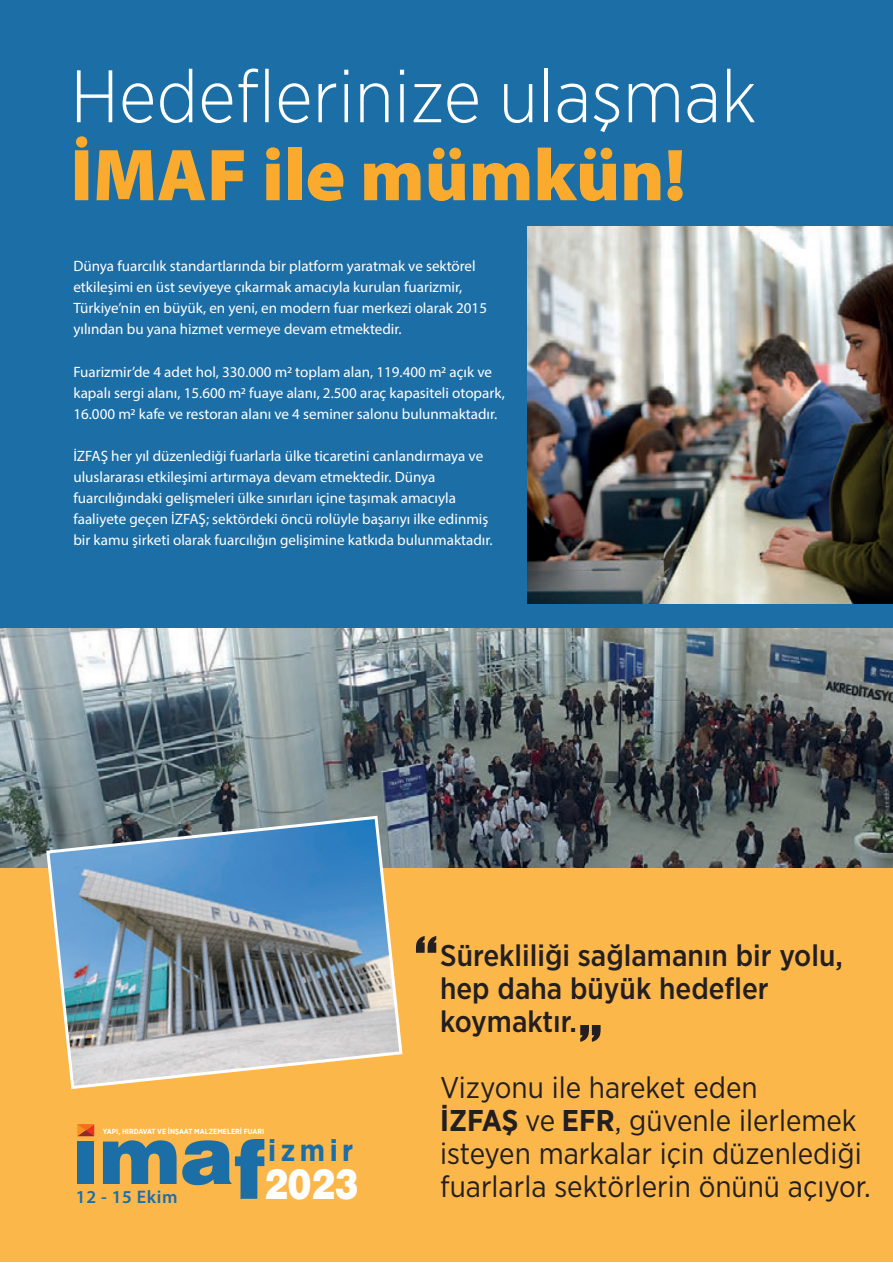
<style>
.page{position:relative;width:893px;height:1263px;background:#fff}
.page>*{position:absolute;margin:0;border:0;box-sizing:border-box;transform-origin:0 0}
.t1{font:300 74.1px "Gotham Narrow";color:#fff}
.t2{font:900 74.1px "Myriad Pro";color:#faab2d}
.t3{font:900 42px "Helvetica";color:#fff;scale:.84 1}
.t4{font:700 30.3px "Gotham Narrow";letter-spacing:.15em;color:#1c6ea6}
.t5{font:30px/33px "Gotham Narrow";color:#231f20}
.t6{font:500 30px/33px "Gotham Narrow";color:#231f20}
.t7{font:600 18.15px "Myriad Pro";letter-spacing:.03em;color:#1c6ea6}
.t8{font:15px/21px "Myriad Pro";color:#fff}
.t9{font:700 7.35px "Gotham Narrow";color:#fff}
.s1{font-weight:700}
</style>
<div class="page">
<div style="left:0;top:0;width:893px;height:859px;background:#1c6ea6"></div>
<div style="left:0;top:802px;width:893px;height:460px;background:#fcb74b"></div>
<div style="left:77px;top:1141px;width:17px;height:43px;background:#1c6ea6"></div>
<svg style="left:103px;top:1139px;width:161px;height:60px"></svg>
<svg style="left:77px;top:1124px;width:17px;height:12px"></svg>
<svg style="left:580px;top:1025px;width:21px;height:17px"></svg>
<svg style="left:416px;top:936px;width:20px;height:17px"></svg>
<img style="left:0;top:629px;width:892px;height:238px">
<img style="left:45px;top:814px;width:359px;height:275px">
<img style="left:528px;top:227px;width:364px;height:376px">
<h1 class="t1" style="left:70px;top:51px;width:688px">Hedeflerinize ulaşmak</h1>
<h1 class="t2" style="left:70px;top:126px;width:617px">İMAF ile mümkün!</h1>
<p class="t8" style="left:73px;top:256px;width:415px">Dünya fuarcılık standartlarında bir platform yaratmak ve sektörel etkileşimi en üst seviyeye çıkarmak amacıyla kurulan fuarizmir, Türkiye’nin en büyük, en yeni, en modern fuar merkezi olarak 2015 yılından bu yana hizmet vermeye devam etmektedir.</p>
<p class="t8" style="left:73px;top:361px;width:433px">Fuarizmir’de 4 adet hol, 330.000 m2 toplam alan, 119.400 m2 açık ve kapalı sergi alanı, 15.600 m2 fuaye alanı, 2.500 araç kapasiteli otopark,<br>16.000 m2 kafe ve restoran alanı ve 4 seminer salonu bulunmaktadır.</p>
<p class="t8" style="left:73px;top:445px;width:421px">İZFAŞ her yıl düzenlediği fuarlarla ülke ticaretini canlandırmaya ve uluslararası etkileşimi artırmaya devam etmektedir. Dünya fuarcılığındaki gelişmeleri ülke sınırları içine taşımak amacıyla faaliyete geçen İZFAŞ; sektördeki öncü rolüyle başarıyı ilke edinmiş bir kamu şirketi olarak fuarcılığın gelişimine katkıda bulunmaktadır.</p>
<p class="t9" style="left:103px;top:1126px;width:163px">YAPI, HIRDAVAT VE İNŞAAT MALZEMELERİ FUARI</p>
<p class="t7" style="left:76px;top:1185px;width:103px">12 - 15 Ekim</p>
<h3 class="t4" style="left:268px;top:1131px;width:87px">izmir</h3>
<h2 class="t3" style="left:264px;top:1156px;width:113px">2023</h2>
<h3 class="t6" style="left:440px;top:939px;width:404px">Sürekliliği sağlamanın bir yolu, hep daha büyük hedefler koymaktır.</h3>
<h3 class="t5" style="left:440px;top:1070px;width:432px">Vizyonu ile hareket eden<br><span class="s1">İZFAŞ</span> ve <span class="s1">EFR</span>, güvenle ilerlemek isteyen markalar için düzenlediği fuarlarla sektörlerin önünü açıyor.</h3>
</div>
